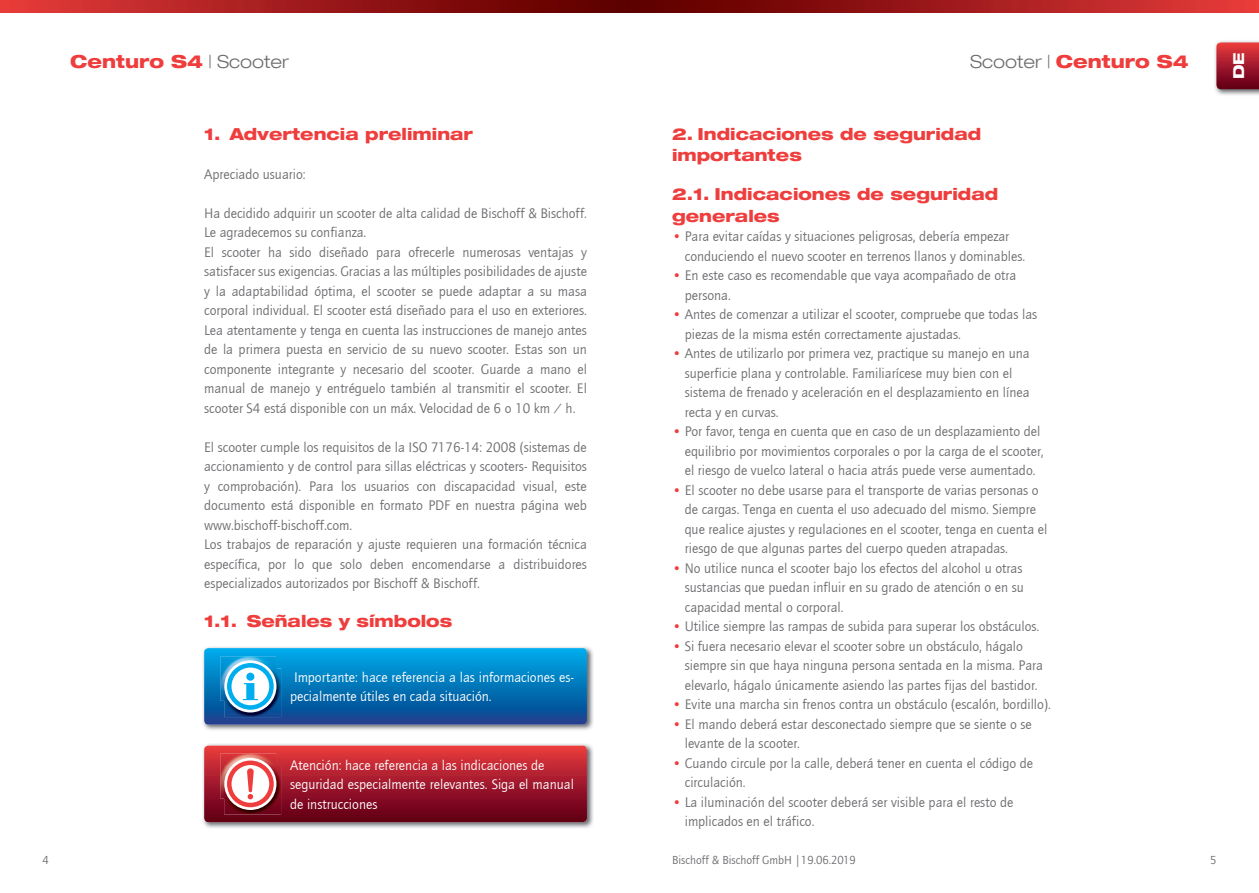
<style>
.page{position:relative;width:1259px;height:893px;background:#fff}
.page>*{position:absolute;margin:0;border:0;box-sizing:border-box;transform-origin:0 0}
.t1{font:800 18px "Helve Neu Hea Ext";color:#ee3d3c}
.t2{font:800 16.5px/21.6px "Helve Neu Hea Ext";color:#ee3d3c}
.t3{font:800 15px "Helve Neu Hea Ext";color:#fff}
.t4{font:14.25px/19.5px "Quay Sans";color:#6c6d70}
.t5{font:14.25px/19.5px "Quay Sans";color:#fff}
.t6{font:12px "Quay Sans";color:#6c6d70}
.s1{font-family:"Helve Neu Lig Ext";font-weight:300;color:#6c6d70}
.s2{color:#ee3d3c}
</style>
<div class="page">
<svg style="left:0;top:0;width:629px;height:12px;background:#9e1a1a"></svg>
<svg style="left:629px;top:0;width:630px;height:12px;background:#9e1a1a"></svg>
<img style="left:1215px;top:41px;width:44px;height:54px">
<svg style="left:1216px;top:43px;width:43px;height:46px;background:#a31c2c"></svg>
<img style="left:203px;top:647px;width:390px;height:83px">
<svg style="left:204px;top:648px;width:383px;height:77px;background:#127dbd"></svg>
<div style="left:246px;top:673px;width:8px;height:8px;background:#00aeef;border-radius:50%"></div>
<img style="left:203px;top:744px;width:390px;height:84px">
<svg style="left:204px;top:746px;width:383px;height:76px;background:#a72635"></svg>
<div style="left:227px;top:760px;width:47px;height:47px;border:4px solid #ee3d3c;border-radius:50%"></div>
<p class="t1" style="left:70px;top:50px;width:220px">Centuro S4 <span class="s1">| Scooter</span></p>
<p class="t1" style="left:970px;top:50px;width:220px"><span class="s1">Scooter |</span> Centuro S4</p>
<p class="t3" style="left:1229px;top:79px;width:28px;rotate:-90deg">DE</p>
<p class="t2" style="left:204px;top:122px;width:270px">1. Advertencia preliminar</p>
<p class="t4" style="left:204px;top:164px;width:103px">Apreciado usuario:</p>
<p class="t4" style="left:204px;top:203px;width:384px">Ha decidido adquirir un scooter de alta calidad de Bischoff &amp; Bischoff.<br>Le agradecemos su confianza.<br>El scooter ha sido diseñado para ofrecerle numerosas ventajas y satisfacer sus exigencias. Gracias a las múltiples posibilidades de ajuste y la adaptabilidad óptima, el scooter se puede adaptar a su masa corporal individual. El scooter está diseñado para el uso en exteriores.<br>Lea atentamente y tenga en cuenta las instrucciones de manejo antes de la primera puesta en servicio de su nuevo scooter. Estas son un componente integrante y necesario del scooter. Guarde a mano el manual de manejo y entréguelo también al transmitir el scooter. El scooter S4 está disponible con un máx. Velocidad de 6 o 10 km / h.</p>
<p class="t4" style="left:204px;top:437px;width:384px">El scooter cumple los requisitos de la ISO 7176-14: 2008 (sistemas de accionamiento y de control para sillas eléctricas y scooters- Requisitos y comprobación). Para los usuarios con discapacidad visual, este documento está disponible en formato PDF en nuestra página web www.bischoff-bischoff.com.<br>Los trabajos de reparación y ajuste requieren una formación técnica específica, por lo que solo deben encomendarse a distribuidores especializados autorizados por Bischoff &amp; Bischoff.</p>
<p class="t2" style="left:204px;top:610px;width:249px">1.1. Señales y símbolos</p>
<p class="t5" style="left:290px;top:668px;width:285px">Importante: hace referencia a las informaciones es&shy;pecialmente útiles en cada situación.</p>
<p class="t5" style="left:290px;top:755px;width:285px">Atención: hace referencia a las indicaciones de seguridad especialmente relevantes. Siga el manual de instrucciones</p>
<p class="t2" style="left:672px;top:122px;width:311px">2. Indicaciones de seguridad importantes</p>
<p class="t2" style="left:672px;top:183px;width:328px">2.1. Indicaciones de seguridad ge nerales</p>
<p class="t4" style="left:685px;top:227px;width:342px;text-indent:-13px"><span class="s2">•</span> Para evitar caídas y situaciones peligrosas, debería empezar conduciendo el nuevo scooter en terrenos llanos y dominables.</p>
<p class="t4" style="left:685px;top:266px;width:333px;text-indent:-13px"><span class="s2">•</span> En este caso es recomendable que vaya acompañado de otra persona.</p>
<p class="t4" style="left:685px;top:305px;width:354px;text-indent:-13px"><span class="s2">•</span> Antes de comenzar a utilizar el scooter, compruebe que todas las piezas de la misma estén correctamente ajustadas.</p>
<p class="t4" style="left:685px;top:344px;width:346px;text-indent:-13px"><span class="s2">•</span> Antes de utilizarlo por primera vez, practique su manejo en una superficie plana y controlable. Familiarícese muy bien con el sistema de frenado y aceleración en el desplazamiento en línea recta y en curvas.</p>
<p class="t4" style="left:685px;top:422px;width:360px;text-indent:-13px"><span class="s2">•</span> Por favor, tenga en cuenta que en caso de un desplazamiento del equilibrio por movimientos corporales o por la carga de el scooter, el riesgo de vuelco lateral o hacia atrás puede verse aumentado.</p>
<p class="t4" style="left:685px;top:481px;width:364px;text-indent:-13px"><span class="s2">•</span> El scooter no debe usarse para el transporte de varias personas o de cargas. Tenga en cuenta el uso adecuado del mismo. Siempre que realice ajustes y regulaciones en el scooter, tenga en cuenta el riesgo de que algunas partes del cuerpo queden atrapadas.</p>
<p class="t4" style="left:685px;top:558px;width:340px;text-align:justify;text-indent:-13px"><span class="s2">•</span> No utilice nunca el scooter bajo los efectos del alcohol u otras sustancias que puedan influir en su grado de atención o en su capacidad mental o corporal.</p>
<p class="t4" style="left:672px;top:617px;width:369px"><span class="s2">•</span> Utilice siempre las rampas de subida para superar los obstáculos.</p>
<p class="t4" style="left:685px;top:636px;width:360px;text-indent:-13px"><span class="s2">•</span> Si fuera necesario elevar el scooter sobre un obstáculo, hágalo siempre sin que haya ninguna persona sentada en la misma. Para elevarlo, hágalo únicamente asiendo las partes fijas del bastidor.</p>
<p class="t4" style="left:672px;top:695px;width:380px"><span class="s2">•</span> Evite una marcha sin frenos contra un obstáculo (escalón, bordillo).</p>
<p class="t4" style="left:685px;top:714px;width:348px;text-indent:-13px"><span class="s2">•</span> El mando deberá estar desconectado siempre que se siente o se levante de la scooter.</p>
<p class="t4" style="left:685px;top:753px;width:350px;text-indent:-13px"><span class="s2">•</span> Cuando circule por la calle, deberá tener en cuenta el código de circulación.</p>
<p class="t4" style="left:685px;top:792px;width:330px;text-indent:-13px"><span class="s2">•</span> La iluminación del scooter deberá ser visible para el resto de implicados en el tráfico.</p>
<p class="t6" style="left:672px;top:853px;width:185px">Bischoff &amp; Bischoff GmbH |19.06.2019</p>
<p class="t6" style="left:43px;top:853px;width:8px">4</p>
<p class="t6" style="left:1210px;top:853px;width:8px">5</p>
</div>
